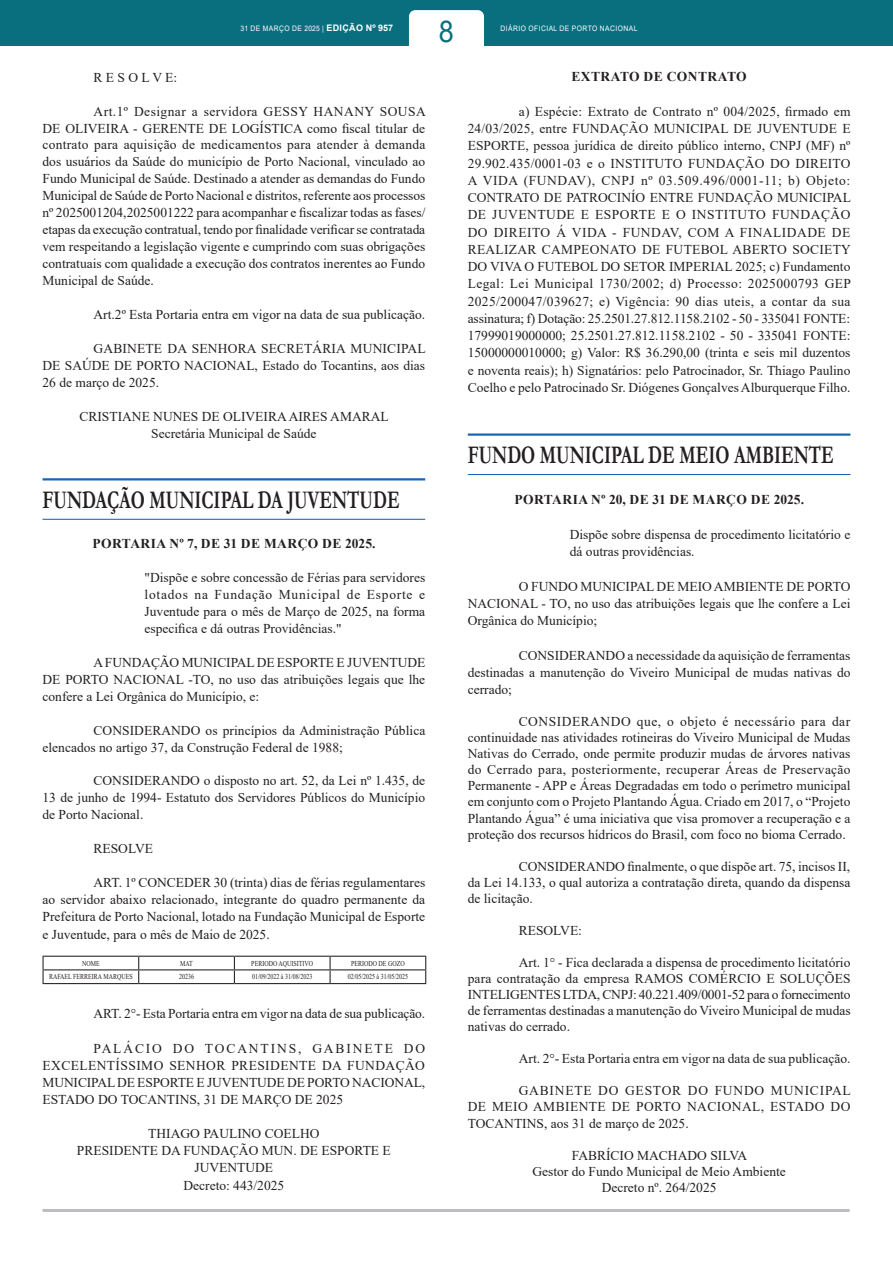
<style>
.page{position:relative;width:893px;height:1263px;background:#fff}
.page>*{position:absolute;margin:0;border:0;box-sizing:border-box;transform-origin:0 0}
.t1{font:30px "Arial";color:#096f7e;scale:.9 1}
.ChancelaOrgaos{font:700 25.5px "Garamond";color:#231f20;scale:.7 1}
.TEXTO{font:13.5px/17.2px "Times New Roman";color:#231f20;text-align:justify}
.EMENTA{font:13.5px/17px "Times New Roman";color:#231f20;text-align:justify}
.ASSINATURA{font:13.5px/17.1px "Times New Roman";color:#231f20;text-align:center}
.TITULO{font:700 13.5px "Times New Roman";letter-spacing:.035em;color:#231f20}
.TEXTOCELULA{font:7.5px "Times New Roman";color:#231f20;scale:.8 1}
.t2{font:7.5px "Arial";letter-spacing:.065em;color:#fff;scale:.9 1}
.s1{font-weight:700;font-size:9px}
</style>
<div class="page">
<div style="left:0;top:0;width:893px;height:46px;background:#096f7e"></div>
<div style="left:409px;top:10px;width:75px;height:57px;background:#fff;border-radius:6px"></div>
<hr style="left:43px;top:1209px;width:807px;height:3px;background:#bcbdc0">
<hr style="left:43px;top:478px;width:382px;height:2px;background:#1768b4">
<hr style="left:43px;top:519px;width:382px;height:1px;background:#1768b4">
<hr style="left:43px;top:969px;width:96px;height:1px;background:#231f20">
<hr style="left:139px;top:969px;width:95px;height:1px;background:#231f20">
<svg style="left:138px;top:957px;width:1px;height:26px"></svg>
<hr style="left:234px;top:969px;width:96px;height:1px;background:#231f20">
<svg style="left:234px;top:957px;width:1px;height:26px"></svg>
<hr style="left:330px;top:969px;width:96px;height:1px;background:#231f20">
<svg style="left:330px;top:957px;width:1px;height:26px"></svg>
<hr style="left:43px;top:956px;width:96px;height:1px;background:#231f20">
<hr style="left:139px;top:956px;width:95px;height:1px;background:#231f20">
<hr style="left:234px;top:956px;width:96px;height:1px;background:#231f20">
<hr style="left:330px;top:956px;width:96px;height:1px;background:#231f20">
<svg style="left:43px;top:957px;width:1px;height:26px"></svg>
<svg style="left:425px;top:957px;width:1px;height:26px"></svg>
<hr style="left:43px;top:983px;width:96px;height:1px;background:#231f20">
<hr style="left:139px;top:983px;width:95px;height:1px;background:#231f20">
<hr style="left:234px;top:983px;width:96px;height:1px;background:#231f20">
<hr style="left:330px;top:983px;width:96px;height:1px;background:#231f20">
<hr style="left:468px;top:433px;width:382px;height:3px;background:#1768b4">
<hr style="left:468px;top:474px;width:382px;height:1px;background:#1768b4">
<h1 class="t1" style="left:439px;top:11px;width:18px">8</h1>
<p class="t2" style="left:240px;top:24px;width:171px">31 DE MARÇO DE 2025 | <span class="s1">EDIÇÃO Nº 957</span></p>
<p class="t2" style="left:501px;top:24px;width:154px">DIÁRIO OFICIAL DE PORTO NACIONAL</p>
<p class="TEXTO" style="left:94px;top:68px;width:85px">R E S O L V E:</p>
<p class="TEXTO" style="left:43px;top:102px;width:385px;text-indent:51px">Art.1º Designar a servidora GESSY HANANY SOUSA DE OLIVEIRA - GERENTE DE LOGÍSTICA como fiscal titular de contrato para aquisição de medicamentos para atender à demanda dos usuários da Saúde do município de Porto Nacional, vinculado ao Fundo Municipal de Saúde. Destinado a atender as demandas do Fundo Municipal de Saúde de Porto Nacional e distritos, referente aos processos nº 2025001204,2025001222 para acompanhar e fiscalizar todas as fases/ etapas da execução contratual, tendo por finalidade verificar se contratada vem respeitando a legislação vigente e cumprindo com suas obrigações contratuais com qualidade a execução dos contratos inerentes ao Fundo Municipal de Saúde.</p>
<p class="TEXTO" style="left:94px;top:305px;width:333px">Art.2º Esta Portaria entra em vigor na data de sua publicação.</p>
<p class="TEXTO" style="left:43px;top:339px;width:385px;text-indent:51px">GABINETE DA SENHORA SECRETÁRIA MUNICIPAL DE SAÚDE DE PORTO NACIONAL, Estado do Tocantins, aos dias 26 de março de 2025.</p>
<p class="ASSINATURA" style="left:79px;top:407px;width:311px">CRISTIANE NUNES DE OLIVEIRA AIRES AMARAL</p>
<p class="ASSINATURA" style="left:151px;top:424px;width:167px">Secretária Municipal de Saúde</p>
<p class="ChancelaOrgaos" style="left:43px;top:483px;width:512px">FUNDAÇÃO MUNICIPAL DA JUVENTUDE</p>
<p class="TITULO" style="left:92px;top:534px;width:284px">PORTARIA Nº 7, DE 31 DE MARÇO DE 2025.</p>
<p class="EMENTA" style="left:145px;top:569px;width:282px">"Dispõe e sobre concessão de Férias para servidores lotados na Fundação Municipal de Esporte e Juventude para o mês de Março de 2025, na forma especifica e dá outras Providências."</p>
<p class="TEXTO" style="left:43px;top:654px;width:384px;text-indent:51px">A FUNDAÇÃO MUNICIPAL DE ESPORTE E JUVENTUDE DE PORTO NACIONAL -TO, no uso das atribuições legais que lhe confere a Lei Orgânica do Município, e:</p>
<p class="TEXTO" style="left:43px;top:721px;width:384px;text-indent:51px">CONSIDERANDO os princípios da Administração Pública elencados no artigo 37, da Construção Federal de 1988;</p>
<p class="TEXTO" style="left:43px;top:771px;width:384px;text-indent:51px">CONSIDERANDO o disposto no art. 52, da Lei nº 1.435, de 13 de junho de 1994- Estatuto dos Servidores Públicos do Município de Porto Nacional.</p>
<p class="TEXTO" style="left:94px;top:839px;width:61px">RESOLVE</p>
<p class="TEXTO" style="left:43px;top:874px;width:384px;text-indent:51px">ART. 1º CONCEDER 30 (trinta) dias de férias regulamentares ao servidor abaixo relacionado, integrante do quadro permanente da Prefeitura de Porto Nacional, lotado na Fundação Municipal de Esporte e Juventude, para o mês de Maio de 2025.</p>
<p class="TEXTOCELULA" style="left:82px;top:958px;width:24px">NOME</p>
<p class="TEXTOCELULA" style="left:180px;top:958px;width:17px">MAT</p>
<p class="TEXTOCELULA" style="left:251px;top:958px;width:79px">PERIODO AQUISITIVO</p>
<p class="TEXTOCELULA" style="left:351px;top:958px;width:69px">PERIODO DE GOZO</p>
<p class="TEXTOCELULA" style="left:49px;top:971px;width:106px">RAFAEL FERREIRA MARQUES</p>
<p class="TEXTOCELULA" style="left:179px;top:971px;width:20px">20236</p>
<p class="TEXTOCELULA" style="left:252px;top:971px;width:77px">01/09/2022 à 31/08/2023</p>
<p class="TEXTOCELULA" style="left:348px;top:971px;width:77px">02/05/2025 à 31/05/2025</p>
<p class="TEXTO" style="left:94px;top:1005px;width:333px">ART. 2°- Esta Portaria entra em vigor na data de sua publicação.</p>
<p class="TEXTO" style="left:43px;top:1039px;width:384px;text-indent:51px">PALÁCIO DO TOCANTINS, GABINETE DO EXCELENTÍSSIMO SENHOR PRESIDENTE DA FUNDAÇÃO MUNICIPAL DE ESPORTE E JUVENTUDE DE PORTO NACIONAL, ESTADO DO TOCANTINS, 31 DE MARÇO DE 2025</p>
<p class="ASSINATURA" style="left:148px;top:1124px;width:173px">THIAGO PAULINO COELHO</p>
<p class="ASSINATURA" style="left:77px;top:1142px;width:315px">PRESIDENTE DA FUNDAÇÃO MUN. DE ESPORTE E<br>JUVENTUDE</p>
<p class="ASSINATURA" style="left:183px;top:1176px;width:102px">Decreto: 443/2025</p>
<p class="TITULO" style="left:571px;top:67px;width:177px">EXTRATO DE CONTRATO</p>
<p class="TEXTO" style="left:468px;top:102px;width:385px;text-indent:51px">a) Espécie: Extrato de Contrato nº 004/2025, firmado em 24/03/2025, entre FUNDAÇÃO MUNICIPAL DE JUVENTUDE E ESPORTE, pessoa jurídica de direito público interno, CNPJ (MF) nº 29.902.435/0001-03 e o INSTITUTO FUNDAÇÃO DO DIREITO A VIDA (FUNDAV), CNPJ nº 03.509.496/0001-11; b) Objeto:<br>CONTRATO DE PATROCINÍO ENTRE FUNDAÇÃO MUNICIPAL DE JUVENTUDE E ESPORTE E O INSTITUTO FUNDAÇÃO DO DIREITO Á VIDA - FUNDAV, COM A FINALIDADE DE REALIZAR CAMPEONATO DE FUTEBOL ABERTO SOCIETY DO VIVA O FUTEBOL DO SETOR IMPERIAL 2025; c) Fundamento Legal: Lei Municipal 1730/2002; d) Processo: 2025000793 GEP 2025/200047/039627; e) Vigência: 90 dias uteis, a contar da sua assinatura; f) Dotação: 25.2501.27.812.1158.2102 - 50 - 335041 FONTE:<br>17999019000000; 25.2501.27.812.1158.2102 - 50 - 335041 FONTE:<br>15000000010000; g) Valor: R$ 36.290,00 (trinta e seis mil duzentos e noventa reais); h) Signatários: pelo Patrocinador, Sr. Thiago Paulino Coelho e pelo Patrocinado Sr. Diógenes Gonçalves Alburquerque Filho.</p>
<p class="ChancelaOrgaos" style="left:468px;top:438px;width:524px">FUNDO MUNICIPAL DE MEIO AMBIENTE</p>
<p class="TITULO" style="left:514px;top:490px;width:291px">PORTARIA Nº 20, DE 31 DE MARÇO DE 2025.</p>
<p class="EMENTA" style="left:570px;top:525px;width:282px">Dispõe sobre dispensa de procedimento licitatório e dá outras providências.</p>
<p class="TEXTO" style="left:468px;top:577px;width:384px;text-indent:51px">O FUNDO MUNICIPAL DE MEIO AMBIENTE DE PORTO NACIONAL - TO, no uso das atribuições legais que lhe confere a Lei Orgânica do Município;</p>
<p class="TEXTO" style="left:468px;top:646px;width:384px;text-indent:51px">CONSIDERANDO a necessidade da aquisição de ferramentas destinadas a manutenção do Viveiro Municipal de mudas nativas do cerrado;</p>
<p class="TEXTO" style="left:468px;top:713px;width:384px;line-height:16px;text-indent:51px">CONSIDERANDO que, o objeto é necessário para dar continuidade nas atividades rotineiras do Viveiro Municipal de Mudas Nativas do Cerrado, onde permite produzir mudas de árvores nativas do Cerrado para, posteriormente, recuperar Áreas de Preservação Permanente - APP e Áreas Degradadas em todo o perímetro municipal em conjunto com o Projeto Plantando Água. Criado em 2017, o “Projeto Plantando Água” é uma iniciativa que visa promover a recuperação e a proteção dos recursos hídricos do Brasil, com foco no bioma Cerrado.</p>
<p class="TEXTO" style="left:468px;top:858px;width:384px;line-height:16px;text-indent:51px">CONSIDERANDO finalmente, o que dispõe art. 75, incisos II, da Lei 14.133, o qual autoriza a contratação direta, quando da dispensa de licitação.</p>
<p class="TEXTO" style="left:519px;top:921px;width:65px">RESOLVE:</p>
<p class="TEXTO" style="left:468px;top:954px;width:384px;line-height:16px;text-indent:51px">Art. 1° - Fica declarada a dispensa de procedimento licitatório para contratação da empresa RAMOS COMÉRCIO E SOLUÇÕES INTELIGENTES LTDA, CNPJ: 40.221.409/0001-52 para o fornecimento de ferramentas destinadas a manutenção do Viveiro Municipal de mudas nativas do cerrado.</p>
<p class="TEXTO" style="left:519px;top:1050px;width:333px">Art. 2°- Esta Portaria entra em vigor na data de sua publicação.</p>
<p class="TEXTO" style="left:468px;top:1082px;width:385px;line-height:16px;text-indent:51px">GABINETE DO GESTOR DO FUNDO MUNICIPAL DE MEIO AMBIENTE DE PORTO NACIONAL, ESTADO DO TOCANTINS, aos 31 de março de 2025.</p>
<p class="ASSINATURA" style="left:572px;top:1146px;width:177px">FABRÍCIO MACHADO SILVA</p>
<p class="ASSINATURA" style="left:532px;top:1162px;width:255px">Gestor do Fundo Municipal de Meio Ambiente</p>
<p class="ASSINATURA" style="left:602px;top:1179px;width:116px">Decreto nº. 264/2025</p>
</div>
